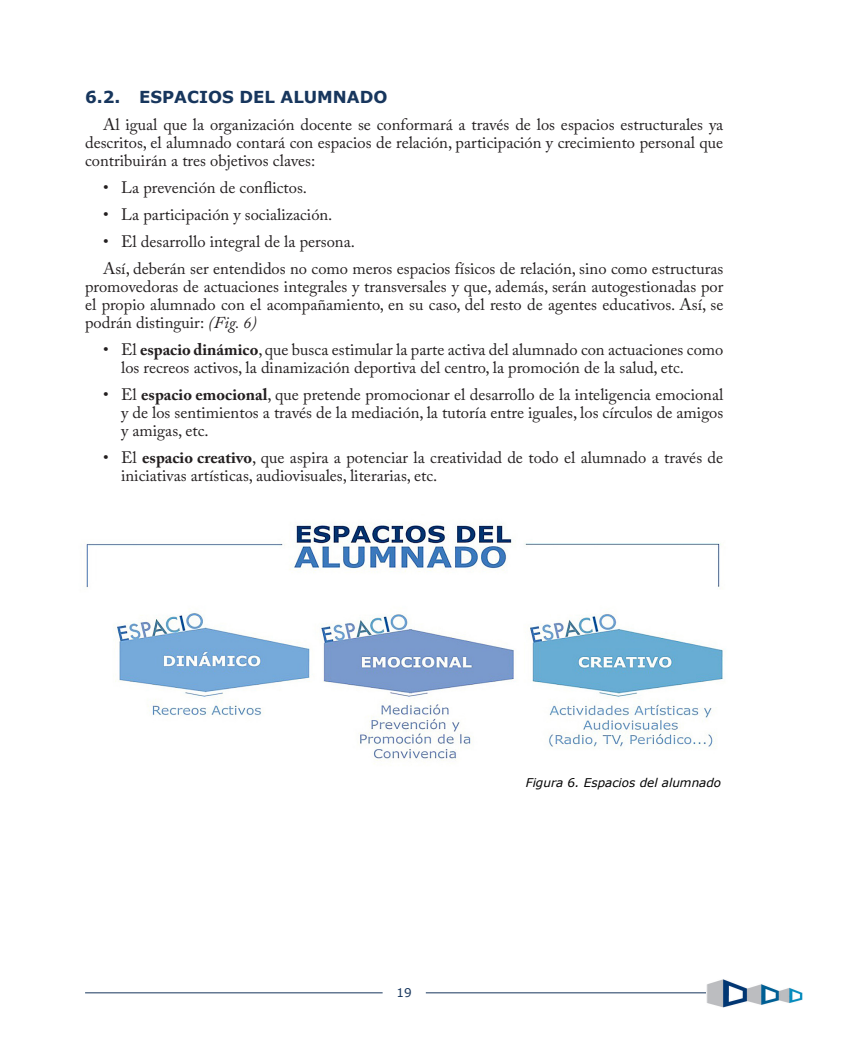
<style>
.page{position:relative;width:851px;height:1063px;background:#fff}
.page>*{position:absolute;margin:0;border:0;box-sizing:border-box;transform-origin:0 0}
.t1{font:16.5px/18px "Adobe Caslon Pro";color:#231f20;text-align:justify}
.t2{font:700 16.5px "Verdana";color:#17365d}
.t3{font:italic 12px "Verdana";color:#000}
.t4{font:12px "Verdana";color:#17365d}
.s1{font-style:italic}
.s2{font-weight:700}
</style>
<div class="page">
<hr style="left:85px;top:992px;width:638px;height:1px;background:#17365d">
<div style="left:383px;top:987px;width:42px;height:13px;background:#fff"></div>
<img style="left:708px;top:979px;width:95px;height:29px">
<img style="left:86px;top:523px;width:638px;height:241px">
<p class="t2" style="left:85px;top:87px;width:304px">6.2. ESPACIOS DEL ALUMNADO</p>
<p class="t1" style="left:85px;top:115px;width:639px;text-indent:18px">Al igual que la organización docente se conformará a través de los espacios estructurales ya descritos, el alumnado contará con espacios de relación, participación y crecimiento personal que contribuirán a tres objetivos claves:</p>
<p class="t1" style="left:103px;top:178px;width:205px">• La prevención de conflictos.</p>
<p class="t1" style="left:103px;top:205px;width:231px">• La participación y socialización.</p>
<p class="t1" style="left:103px;top:228px;width:621px;line-height:27px">• El desarrollo integral de la persona.<br>Así, deberán ser entendidos no como meros espacios físicos de relación, sino como estructuras</p>
<p class="t1" style="left:85px;top:277px;width:639px">promovedoras de actuaciones integrales y transversales y que, además, serán autogestionadas por el propio alumnado con el acompañamiento, en su caso, del resto de agentes educativos. Así, se podrán distinguir: <span class="s1">(Fig. 6)</span></p>
<p class="t1" style="left:121px;top:340px;width:603px;text-indent:-18px">• El <span class="s2">espacio dinámico</span>, que busca estimular la parte activa del alumnado con actuaciones como los recreos activos, la dinamización deportiva del centro, la promoción de la salud, etc.</p>
<p class="t1" style="left:121px;top:385px;width:603px;text-indent:-18px">• El <span class="s2">espacio emocional</span>, que pretende promocionar el desarrollo de la inteligencia emocional y de los sentimientos a través de la mediación, la tutoría entre iguales, los círculos de amigos y amigas, etc.</p>
<p class="t1" style="left:121px;top:448px;width:603px;text-indent:-18px">• El <span class="s2">espacio creativo</span>, que aspira a potenciar la creatividad de todo el alumnado a través de iniciativas artísticas, audiovisuales, literarias, etc.</p>
<p class="t4" style="left:396px;top:985px;width:17px">19</p>
<p class="t3" style="left:525px;top:775px;width:197px">Figura 6. Espacios del alumnado</p>
</div>
